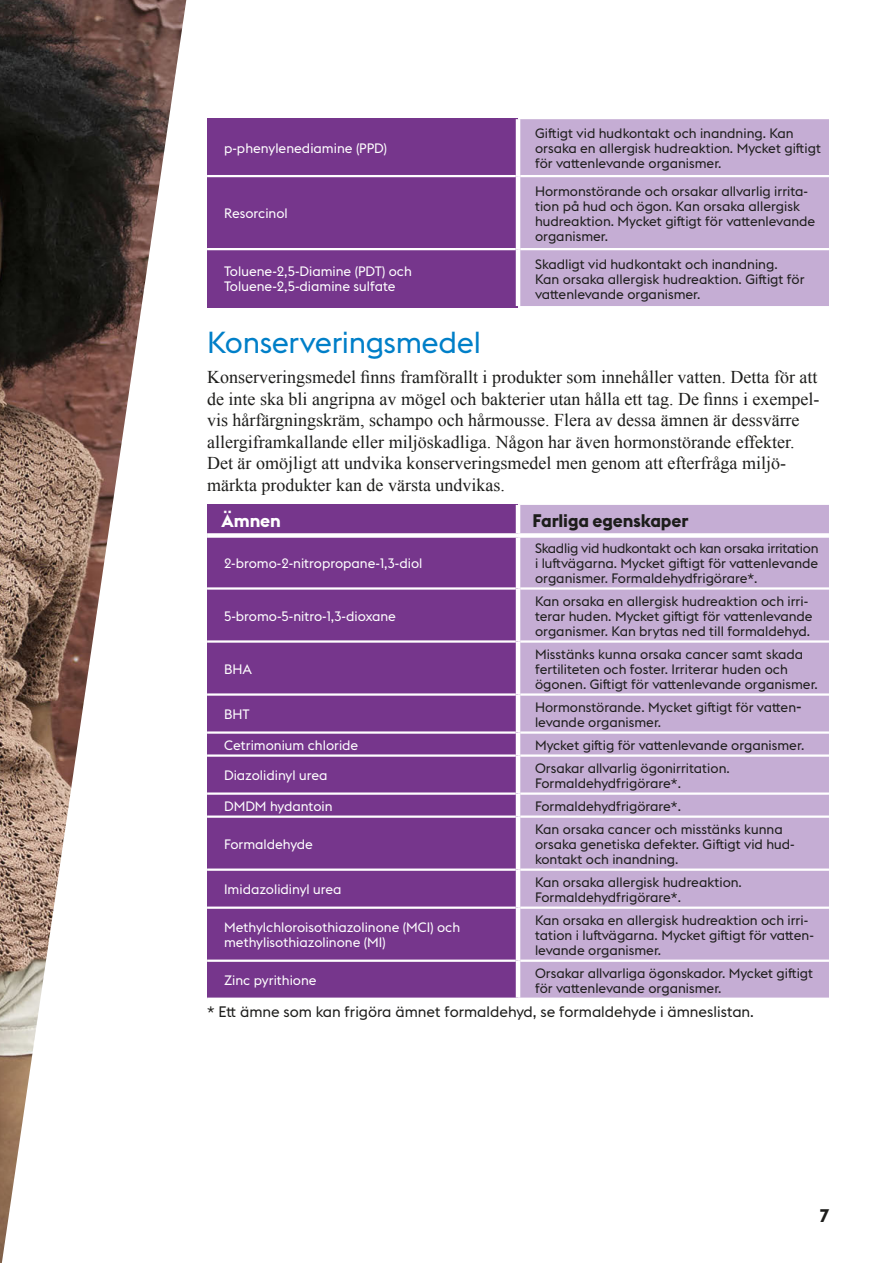
<style>
.page{position:relative;width:893px;height:1263px;background:#fff}
.page>*{position:absolute;margin:0;border:0;box-sizing:border-box;transform-origin:0 0}
.t1{font:30px "Stockholm Type";letter-spacing:-.015em;color:#007fc8}
.t2{font:18px/21.6px "Times New Roman";color:#1d1d1b}
.t3{font:700 18px "Stockholm Type";letter-spacing:-.01em;color:#1d1d1b}
.t4{font:700 18px "Stockholm Type";letter-spacing:-.005em;color:#fff}
.t5{font:15px "Stockholm Type";color:#1d1d1b}
.t6{font:13.5px/15px "Stockholm Type";color:#1d1d1b}
.t7{font:13.5px/15px "Stockholm Type";color:#fff}
</style>
<div class="page">
<div style="left:518px;top:176px;width:311px;height:73px;background:#c5add4"></div>
<div style="left:518px;top:588px;width:311px;height:53px;background:#c5add4"></div>
<div style="left:518px;top:641px;width:311px;height:53px;background:#c5add4"></div>
<div style="left:518px;top:118px;width:311px;height:58px;background:#c5add4"></div>
<hr style="left:518px;top:117px;width:311px;height:2px;background:#fff">
<div style="left:518px;top:249px;width:311px;height:58px;background:#c5add4"></div>
<hr style="left:518px;top:306px;width:311px;height:2px;background:#fff">
<div style="left:518px;top:504px;width:311px;height:31px;background:#c5add4"></div>
<hr style="left:518px;top:503px;width:311px;height:2px;background:#fff">
<div style="left:518px;top:961px;width:311px;height:38px;background:#c5add4"></div>
<div style="left:207px;top:961px;width:311px;height:38px;background:#76368c"></div>
<hr style="left:207px;top:997px;width:311px;height:3px;background:#fff">
<hr style="left:518px;top:997px;width:311px;height:3px;background:#fff">
<div style="left:207px;top:118px;width:311px;height:58px;background:#76368c"></div>
<div style="left:207px;top:176px;width:311px;height:73px;background:#76368c"></div>
<div style="left:207px;top:249px;width:311px;height:58px;background:#76368c"></div>
<hr style="left:207px;top:175px;width:309px;height:2px;background:#fff">
<hr style="left:520px;top:175px;width:309px;height:2px;background:#fff">
<hr style="left:207px;top:248px;width:309px;height:2px;background:#fff">
<hr style="left:520px;top:248px;width:309px;height:2px;background:#fff">
<hr style="left:516px;top:119px;width:4px;height:57px;background:#fff">
<hr style="left:516px;top:176px;width:4px;height:73px;background:#fff">
<hr style="left:516px;top:249px;width:4px;height:57px;background:#fff">
<div style="left:207px;top:504px;width:311px;height:31px;background:#76368c"></div>
<div style="left:207px;top:535px;width:311px;height:53px;background:#76368c"></div>
<div style="left:207px;top:588px;width:311px;height:53px;background:#76368c"></div>
<div style="left:207px;top:641px;width:311px;height:53px;background:#76368c"></div>
<div style="left:207px;top:694px;width:311px;height:38px;background:#76368c"></div>
<div style="left:207px;top:732px;width:311px;height:24px;background:#76368c"></div>
<div style="left:207px;top:756px;width:311px;height:38px;background:#76368c"></div>
<div style="left:207px;top:794px;width:311px;height:23px;background:#76368c"></div>
<div style="left:207px;top:817px;width:311px;height:53px;background:#76368c"></div>
<div style="left:207px;top:870px;width:311px;height:38px;background:#76368c"></div>
<div style="left:207px;top:908px;width:311px;height:53px;background:#76368c"></div>
<div style="left:518px;top:535px;width:311px;height:53px;background:#c5add4"></div>
<div style="left:518px;top:694px;width:311px;height:38px;background:#c5add4"></div>
<div style="left:518px;top:732px;width:311px;height:24px;background:#c5add4"></div>
<div style="left:518px;top:756px;width:311px;height:38px;background:#c5add4"></div>
<div style="left:518px;top:794px;width:311px;height:23px;background:#c5add4"></div>
<div style="left:518px;top:817px;width:311px;height:53px;background:#c5add4"></div>
<div style="left:518px;top:870px;width:311px;height:38px;background:#c5add4"></div>
<div style="left:518px;top:908px;width:311px;height:53px;background:#c5add4"></div>
<hr style="left:207px;top:587px;width:309px;height:3px;background:#fff">
<hr style="left:520px;top:587px;width:309px;height:3px;background:#fff">
<hr style="left:207px;top:640px;width:309px;height:3px;background:#fff">
<hr style="left:520px;top:640px;width:309px;height:3px;background:#fff">
<hr style="left:207px;top:693px;width:309px;height:3px;background:#fff">
<hr style="left:520px;top:693px;width:309px;height:3px;background:#fff">
<hr style="left:207px;top:731px;width:309px;height:3px;background:#fff">
<hr style="left:520px;top:731px;width:309px;height:3px;background:#fff">
<hr style="left:207px;top:754px;width:309px;height:3px;background:#fff">
<hr style="left:520px;top:754px;width:309px;height:3px;background:#fff">
<hr style="left:207px;top:792px;width:309px;height:3px;background:#fff">
<hr style="left:520px;top:792px;width:309px;height:3px;background:#fff">
<hr style="left:207px;top:815px;width:309px;height:3px;background:#fff">
<hr style="left:520px;top:815px;width:309px;height:3px;background:#fff">
<hr style="left:207px;top:868px;width:309px;height:3px;background:#fff">
<hr style="left:520px;top:868px;width:309px;height:3px;background:#fff">
<hr style="left:207px;top:906px;width:309px;height:3px;background:#fff">
<hr style="left:520px;top:906px;width:309px;height:3px;background:#fff">
<hr style="left:207px;top:959px;width:309px;height:3px;background:#fff">
<hr style="left:520px;top:959px;width:309px;height:3px;background:#fff">
<hr style="left:516px;top:505px;width:4px;height:28px;background:#fff">
<hr style="left:516px;top:538px;width:4px;height:50px;background:#fff">
<hr style="left:516px;top:588px;width:4px;height:53px;background:#fff">
<hr style="left:516px;top:641px;width:4px;height:53px;background:#fff">
<hr style="left:516px;top:694px;width:4px;height:38px;background:#fff">
<hr style="left:516px;top:732px;width:4px;height:24px;background:#fff">
<hr style="left:516px;top:756px;width:4px;height:38px;background:#fff">
<hr style="left:516px;top:794px;width:4px;height:23px;background:#fff">
<hr style="left:516px;top:817px;width:4px;height:53px;background:#fff">
<hr style="left:516px;top:870px;width:4px;height:38px;background:#fff">
<hr style="left:516px;top:908px;width:4px;height:53px;background:#fff">
<hr style="left:516px;top:961px;width:4px;height:36px;background:#fff">
<div style="left:207px;top:533px;width:311px;height:5px;background:#fff"></div>
<div style="left:518px;top:533px;width:311px;height:5px;background:#fff"></div>
<img style="left:0;top:0;width:186px;height:1263px">
<p class="t7" style="left:224px;top:140px;width:164px">p-phenylenediamine (PPD)</p>
<p class="t7" style="left:224px;top:205px;width:65px">Resorcinol</p>
<p class="t6" style="left:535px;top:125px;width:287px">Gifigt vid hudkontakt och inandning. Kan orsaka en allergisk hudreaktion. Mycket gifigt för vatenlevande organismer.</p>
<p class="t6" style="left:535px;top:183px;width:282px">Hormonstörande och orsakar allvarlig irrita&shy;tion på hud och ögon. Kan orsaka allergisk hudreaktion. Mycket gifigt för vatenlevande organismer.</p>
<p class="t7" style="left:224px;top:263px;width:189px">Toluene-2,5-Diamine (PDT) och<br>Toluene-2,5-diamine sulfate</p>
<p class="t6" style="left:535px;top:256px;width:271px">Skadligt vid hudkontakt och inandning.<br>Kan orsaka allergisk hudreaktion. Gifigt för vatenlevande organismer.</p>
<h3 class="t1" style="left:207px;top:322px;width:275px">Konserveringsmedel</h3>
<p class="t2" style="left:207px;top:366px;width:614px">Konserveringsmedel finns framförallt i produkter som innehåller vatten. Detta för att de inte ska bli angripna av mögel och bakterier utan hålla ett tag. De finns i exempel&shy;vis hårfärgningskräm, schampo och hårmousse. Flera av dessa ämnen är dessvärre allergiframkallande eller miljöskadliga. Någon har även hormonstörande effekter.<br>Det är omöjligt att undvika konserveringsmedel men genom att efterfråga miljö&shy;märkta produkter kan de värsta undvikas.</p>
<p class="t4" style="left:222px;top:508px;width:61px">Ämnen</p>
<p class="t3" style="left:532px;top:508px;width:157px">Farliga egenskaper</p>
<p class="t7" style="left:224px;top:554px;width:200px">2-bromo-2-nitropropane-1,3-diol</p>
<p class="t6" style="left:535px;top:539px;width:285px;text-align:justify">Skadlig vid hudkontakt och kan orsaka irritation i lufvägarna. Mycket gifigt för vatenlevande organismer. Formaldehydfrigörare*.</p>
<p class="t6" style="left:535px;top:592px;width:279px">Kan orsaka en allergisk hudreaktion och irri&shy;terar huden. Mycket gifigt för vatenlevande organismer. Kan brytas ned till formaldehyd.</p>
<p class="t6" style="left:535px;top:646px;width:284px">Misstänks kunna orsaka cancer samt skada fertiliteten och foster. Irriterar huden och ögonen. Gifigt för vatenlevande organismer.</p>
<p class="t7" style="left:224px;top:607px;width:173px">5-bromo-5-nitro-1,3-dioxane</p>
<p class="t7" style="left:224px;top:661px;width:29px">BHA</p>
<p class="t7" style="left:224px;top:706px;width:27px">BHT</p>
<p class="t6" style="left:535px;top:699px;width:268px">Hormonstörande. Mycket gifigt för vaten&shy;levande organismer.</p>
<p class="t7" style="left:224px;top:737px;width:136px">Cetrimonium chloride</p>
<p class="t6" style="left:535px;top:737px;width:271px">Mycket gifig för vatenlevande organismer.</p>
<p class="t7" style="left:224px;top:767px;width:105px">Diazolidinyl urea</p>
<p class="t6" style="left:535px;top:760px;width:196px">Orsakar allvarlig ögonirritation.<br>Formaldehydfrigörare*.</p>
<p class="t7" style="left:224px;top:798px;width:110px">DMDM hydantoin</p>
<p class="t6" style="left:535px;top:798px;width:147px">Formaldehydfrigörare*.</p>
<p class="t7" style="left:224px;top:836px;width:91px">Formaldehyde</p>
<p class="t6" style="left:535px;top:821px;width:261px">Kan orsaka cancer och misstänks kunna orsaka genetiska defekter. Gifigt vid hud&shy;kontakt och inandning.</p>
<p class="t7" style="left:224px;top:881px;width:119px">Imidazolidinyl urea</p>
<p class="t6" style="left:535px;top:874px;width:208px">Kan orsaka allergisk hudreaktion.<br>Formaldehydfrigörare*.</p>
<p class="t7" style="left:224px;top:919px;width:238px">Methylchloroisothiazolinone (MCI) och methylisothiazolinone (MI)</p>
<p class="t6" style="left:535px;top:912px;width:280px">Kan orsaka en allergisk hudreaktion och irri&shy;tation i lufvägarna. Mycket gifigt för vaten&shy;levande organismer.</p>
<p class="t7" style="left:224px;top:972px;width:94px">Zinc pyrithione</p>
<p class="t6" style="left:535px;top:965px;width:280px">Orsakar allvarliga ögonskador. Mycket gifigt för vatenlevande organismer.</p>
<p class="t5" style="left:207px;top:1001px;width:548px">* Et ämne som kan frigöra ämnet formaldehyd, se formaldehyde i ämneslistan.</p>
<h2 class="t3" style="left:820px;top:1203px;width:11px">7</h2>
</div>
